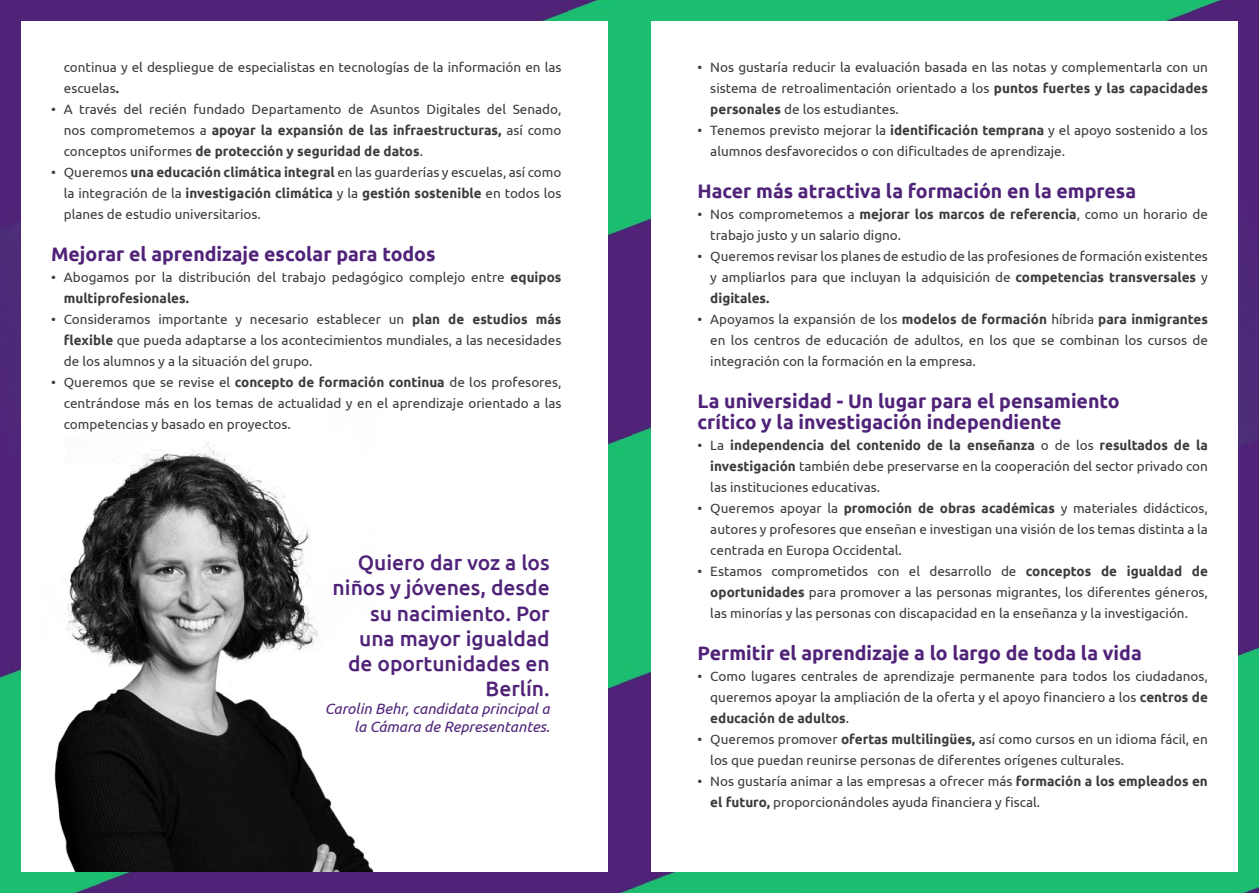
<style>
.page{position:relative;width:1259px;height:893px;background:#fff}
.page>*{position:absolute;margin:0;border:0;box-sizing:border-box;transform-origin:0 0}
.t1{font:500 21px/25.2px "Ubuntu";color:#502379;text-align:right}
.t2{font:700 19.5px/21px "Ubuntu";color:#502379}
.t3{font:italic 15px/18px "Ubuntu";color:#502379;text-align:right}
.t4{font:13.5px/21px "Ubuntu";color:#3c3c3b;text-align:justify}
.s1{font-weight:700}
</style>
<div class="page">
<img style="left:0;top:0;width:1259px;height:893px">
<div style="left:651px;top:21px;width:586px;height:851px;background:#fff"></div>
<div style="left:21px;top:21px;width:587px;height:851px;background:#fff"></div>
<img style="left:54px;top:441px;width:320px;height:430px">
<p class="t4" style="left:64px;top:56px;width:499px">continua y el despliegue de especialistas en tecnologías de la información en las escuelas<span class="s1">.</span></p>
<p class="t4" style="left:64px;top:98px;width:499px;text-indent:-13px">• A través del recién fundado Departamento de Asuntos Digitales del Senado, nos comprometemos a <span class="s1">apoyar la expansión de las infraestructuras,</span> así como conceptos uniformes <span class="s1">de protección y seguridad de datos</span>.</p>
<p class="t4" style="left:64px;top:161px;width:499px;text-indent:-13px">• Queremos <span class="s1">una educación climática integral</span> en las guarderías y escuelas, así como la integración de la <span class="s1">investigación climática</span> y la <span class="s1">gestión sostenible</span> en todos los planes de estudio universitarios.</p>
<h2 class="t2" style="left:51px;top:243px;width:386px">Mejorar el aprendizaje escolar para todos</h2>
<p class="t4" style="left:64px;top:266px;width:499px;text-indent:-13px">• Abogamos por la distribución del trabajo pedagógico complejo entre <span class="s1">equipos multiprofesionales.</span></p>
<p class="t4" style="left:64px;top:308px;width:499px;text-indent:-13px">• Consideramos importante y necesario establecer un <span class="s1">plan de estudios más flexible</span> que pueda adaptarse a los acontecimientos mundiales, a las necesidades de los alumnos y a la situación del grupo.</p>
<p class="t4" style="left:64px;top:371px;width:499px;text-indent:-13px">• Queremos que se revise el <span class="s1">concepto de formación continua</span> de los profesores, centrándose más en los temas de actualidad y en el aprendizaje orientado a las competencias y basado en proyectos.</p>
<h1 class="t1" style="left:332px;top:549px;width:219px">Quiero dar voz a los niños y jóvenes, desde su nacimiento. Por una mayor igualdad de oportunidades en<br>Berlín.</h1>
<p class="t3" style="left:325px;top:699px;width:226px">Carolin Behr, candidata principal a la Cámara de Representantes.</p>
<p class="t4" style="left:710px;top:56px;width:499px;text-indent:-13px">• Nos gustaría reducir la evaluación basada en las notas y complementarla con un sistema de retroalimentación orientado a los <span class="s1">puntos fuertes y las capacidades personales</span> de los estudiantes.</p>
<p class="t4" style="left:710px;top:119px;width:499px;text-indent:-13px">• Tenemos previsto mejorar la <span class="s1">identificación temprana</span> y el apoyo sostenido a los alumnos desfavorecidos o con dificultades de aprendizaje.</p>
<h2 class="t2" style="left:697px;top:180px;width:440px">Hacer más atractiva la formación en la empresa</h2>
<p class="t4" style="left:710px;top:203px;width:499px;text-indent:-13px">• Nos comprometemos a <span class="s1">mejorar los marcos de referencia</span>, como un horario de trabajo justo y un salario digno.</p>
<p class="t4" style="left:710px;top:245px;width:499px;text-indent:-13px">• Queremos revisar los planes de estudio de las profesiones de formación existentes y ampliarlos para que incluyan la adquisición de <span class="s1">competencias transversales</span> y <span class="s1">digitales.</span></p>
<p class="t4" style="left:710px;top:308px;width:499px;text-indent:-13px">• Apoyamos la expansión de los <span class="s1">modelos de formación</span> híbrida <span class="s1">para inmigrantes </span>en los centros de educación de adultos, en los que se combinan los cursos de integración con la formación en la empresa.</p>
<h2 class="t2" style="left:697px;top:390px;width:423px">La universidad - Un lugar para el pensamiento crítico y la investigación independiente</h2>
<p class="t4" style="left:710px;top:434px;width:499px;text-indent:-13px">• La <span class="s1">independencia del contenido de la enseñanza</span> o de los <span class="s1">resultados de la investigación</span> también debe preservarse en la cooperación del sector privado con las instituciones educativas.</p>
<p class="t4" style="left:710px;top:497px;width:499px;text-indent:-13px">• Queremos apoyar la <span class="s1">promoción de obras académicas</span> y materiales didácticos, autores y profesores que enseñan e investigan una visión de los temas distinta a la centrada en Europa Occidental.</p>
<p class="t4" style="left:710px;top:560px;width:499px;text-indent:-13px">• Estamos comprometidos con el desarrollo de <span class="s1">conceptos de igualdad de oportunidades</span> para promover a las personas migrantes, los diferentes géneros, las minorías y las personas con discapacidad en la enseñanza y la investigación.</p>
<h2 class="t2" style="left:697px;top:642px;width:446px">Permitir el aprendizaje a lo largo de toda la vida</h2>
<p class="t4" style="left:710px;top:665px;width:499px;text-indent:-13px">• Como lugares centrales de aprendizaje permanente para todos los ciudadanos, queremos apoyar la ampliación de la oferta y el apoyo financiero a los <span class="s1">centros de educación de adultos</span>.</p>
<p class="t4" style="left:710px;top:728px;width:499px;text-indent:-13px">• Queremos promover <span class="s1">ofertas multilingües,</span> así como cursos en un idioma fácil, en los que puedan reunirse personas de diferentes orígenes culturales.</p>
<p class="t4" style="left:710px;top:770px;width:499px;text-indent:-13px">• Nos gustaría animar a las empresas a ofrecer más <span class="s1">formación a los empleados en el futuro,</span> proporcionándoles ayuda financiera y fiscal.</p>
</div>
